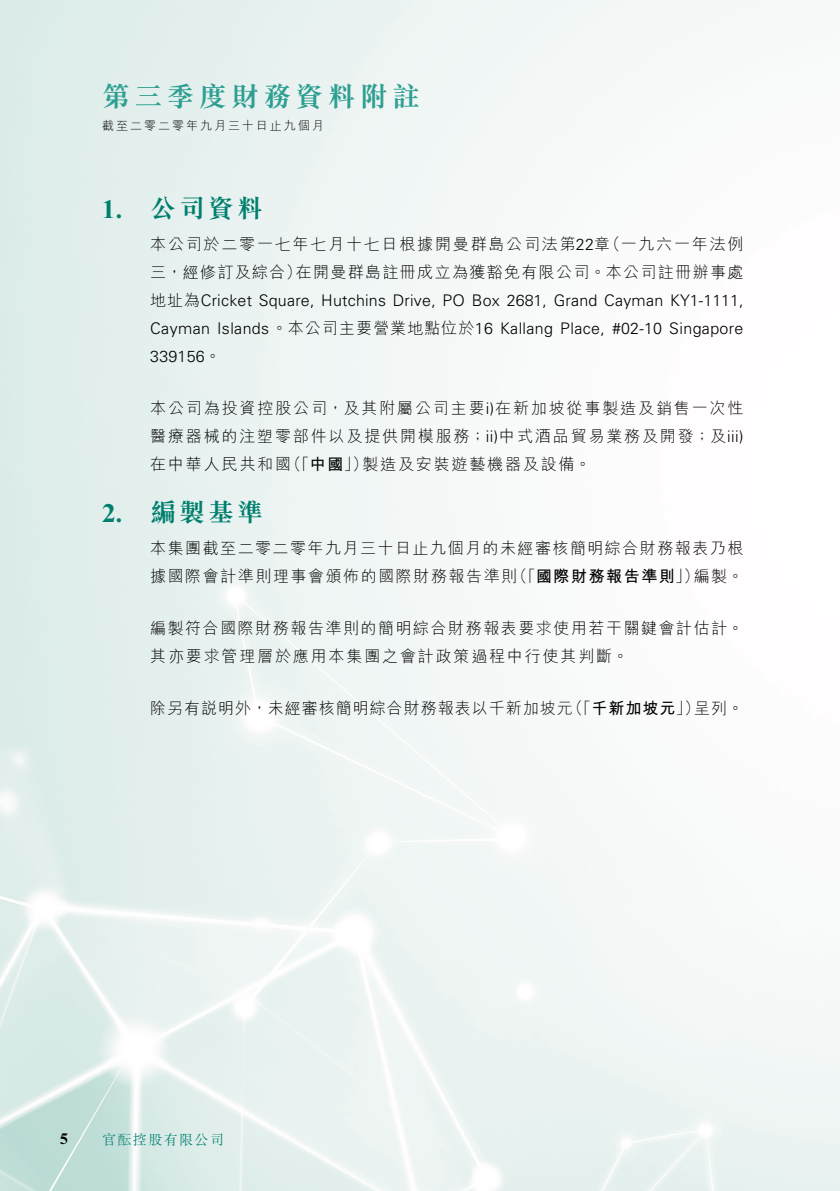
<style>
.page{position:relative;width:840px;height:1191px;background:#fff}
.page>*{position:absolute;margin:0;border:0;box-sizing:border-box;transform-origin:0 0}
.t1{font:700 28px "M Sung HK";letter-spacing:.15em;color:#2d9f91}
._03_H1{font:700 26px "M Sung HK";letter-spacing:.115em;color:#007f6e}
._03_H1-2{font:700 26px "Times New Roman MT Std";color:#007f6e}
._12___P2{font:300 16px/28px "M Hei HK";letter-spacing:.095em;color:#000}
._12___P2-2{font:300 16px/28px "Univers LT Std";letter-spacing:.015em;color:#000}
._12___P2-3{font:300 16px "M Hei HK";letter-spacing:.115em;color:#000}
._12___P2-4{font:300 16px "M Hei HK";letter-spacing:.06em;color:#000}
._12___P2-5{font:700 16px "M Hei HK";letter-spacing:.095em;color:#000}
.t2{font:700 15.4px "Times New Roman MT Std";color:#000}
.t3{font:300 14px "M Sung HK";letter-spacing:.1em;color:#007f6e}
.t4{font:300 12px "M Hei HK";letter-spacing:.165em;color:#000}
.s1{font-family:"Univers LT Std"}
.s2{font-family:"M Hei HK"}
.s3{font-weight:700}
.s4{font-weight:300}
.s5{font-family:"Adobe Song Std"}
</style>
<div class="page">
<h1 class="t1" style="left:102px;top:82px;width:319px">第三季度財務資料附註</h1>
<p class="t4" style="left:102px;top:120px;width:223px">截至二零二零年九月三十日止九個月</p>
<p class="_03_H1-2" style="left:102px;top:193px;width:22px">1.</p>
<p class="_03_H1-2" style="left:102px;top:497px;width:22px">2.</p>
<p class="_03_H1" style="left:150px;top:195px;width:114px">公司資料</p>
<p class="_12___P2" style="left:604px;top:230px;width:140px">（一九六一年法例</p>
<p class="_12___P2" style="left:296px;top:230px;width:448px;text-indent:-146px">本公司於二零一七年七月十七日根據開曼群島公司法第<span class="s1">22</span>章<br>在開曼群島註冊成立為獲豁免有限公司。本公司註冊辦事處</p>
<p class="_12___P2-2" style="left:150px;top:258px;width:594px"><span class="s2">三，經修訂及綜合）<br>地址為</span>Cricket Square, Hutchins Drive, PO Box 2681, Grand Cayman KY1-1111, Cayman Islands<span class="s2">。本公司主要營業地點位於</span>16 Kallang Place, #02-10 Singapore 339156<span class="s2">。</span></p>
<p class="_12___P2-3" style="left:150px;top:400px;width:594px">本公司為投資控股公司，及其附屬公司主要<span class="s1">i)</span>在新加坡從事製造及銷售一次性</p>
<p class="_12___P2-3" style="left:150px;top:428px;width:594px">醫療器械的注塑零部件以及提供開模服務； <span class="s1">)i i</span> 中式酒品貿易業務及開發；及<span class="s1">iii(</span></p>
<p class="_12___P2-3" style="left:362px;top:456px;width:230px">製造及安裝遊藝機器及設備。</p>
<p class="_12___P2" style="left:285px;top:450px;width:84px">（「<span class="s3">中國</span>」）</p>
<p class="_12___P2-3" style="left:150px;top:456px;width:142px">在中華人民共和國</p>
<p class="_03_H1" style="left:150px;top:499px;width:114px">編製基準</p>
<p class="_12___P2" style="left:150px;top:534px;width:594px;text-align:right">本集團截至二零二零年九月三十日止九個月的未經審核簡明綜合財務報表乃根編製。</p>
<p class="_12___P2-5" style="left:511px;top:564px;width:189px"><span class="s4">（「</span>國際財務報告準則<span class="s4">」）</span></p>
<p class="_12___P2" style="left:150px;top:562px;width:368px">據國際會計準則理事會頒佈的國際財務報告準則</p>
<p class="_12___P2" style="left:150px;top:614px;width:594px">編製符合國際財務報告準則的簡明綜合財務報表要求使用若干關鍵會計估計。其亦要求管理層於應用本集團之會計政策過程中行使其判斷。</p>
<p class="_12___P2" style="left:693px;top:694px;width:51px">呈列。</p>
<p class="_12___P2-5" style="left:566px;top:696px;width:134px"><span class="s4">（「</span>千新加坡元<span class="s4">」）</span></p>
<p class="_12___P2-4" style="left:150px;top:700px;width:424px">除另有說明外，未經審核簡明綜合財務報表以千新加坡元</p>
<p class="t2" style="left:60px;top:1129px;width:9px">5</p>
<p class="t3" style="left:102px;top:1129px;width:123px">官<span class="s5">酝</span>控股有限公司</p>
</div>
